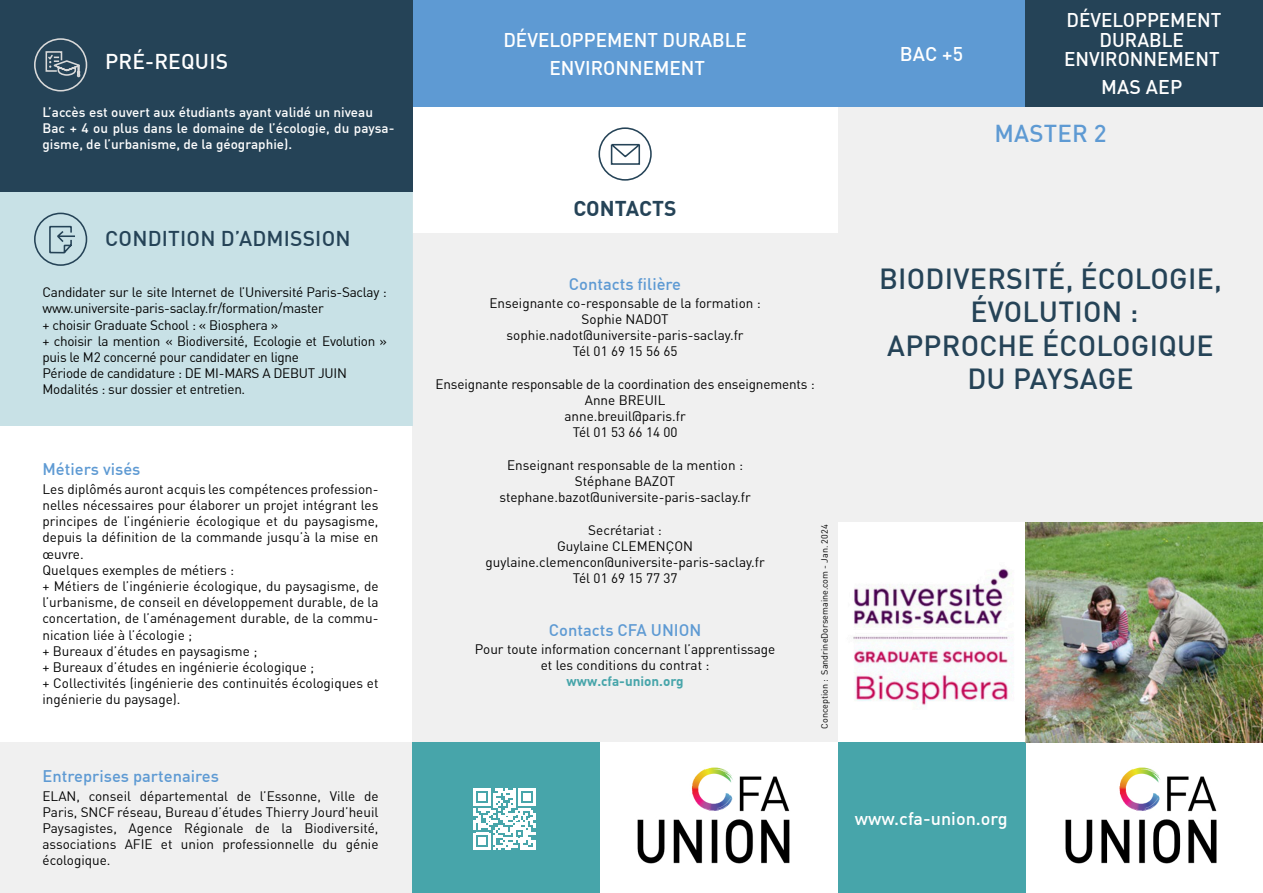
<style>
.page{position:relative;width:1263px;height:893px;background:#fff}
.page>*{position:absolute;margin:0;border:0;box-sizing:border-box;transform-origin:0 0}
.t1{font:500 28.5px/33.3px "DIN Pro";letter-spacing:.01em;color:#254357;text-align:center}
.t2{font:500 24px "DIN Pro";letter-spacing:.01em;color:#5e9ad3}
.t3{font:500 21px "DIN Pro";letter-spacing:.01em;color:#254357}
.t4{font:500 21px "DIN Pro";letter-spacing:.01em;color:#fff}
.t5{font:700 21px "DIN Pro";color:#254357}
.t6{font:500 19.5px/19.5px "DIN Pro";color:#fff;text-align:center}
.t7{font:500 18px "DIN Pro";color:#fff}
.t8{font:500 16.5px "DIN Pro";color:#5e9ad3}
.t9{font:13.5px/16.2px "DIN Pro";color:#000;text-align:center}
.t10{font:13.5px/16.2px "DIN Pro";letter-spacing:-.02em;color:#000}
.t11{font:500 13.5px/16.2px "DIN Pro";color:#fff}
.t12{font:700 13.5px "DIN Pro";color:#47a5aa}
.t13{font:9px "DIN Pro";color:#000}
</style>
<div class="page">
<div style="left:412px;top:234px;width:426px;height:508px;background:#f0f0f0"></div>
<div style="left:838px;top:107px;width:425px;height:415px;background:#f0f0f0"></div>
<div style="left:838px;top:742px;width:187px;height:151px;background:#47a5aa"></div>
<div style="left:0;top:742px;width:412px;height:151px;background:#f0f0f0"></div>
<div style="left:413px;top:742px;width:187px;height:151px;background:#47a5aa"></div>
<div style="left:598px;top:127px;width:54px;height:54px;border:2px solid #254357;border-radius:50%"></div>
<svg style="left:610px;top:143px;width:31px;height:16px"></svg>
<div style="left:611px;top:144px;width:29px;height:21px;border:2px solid #254357"></div>
<svg style="left:473px;top:788px;width:62px;height:62px"></svg>
<div style="left:1025px;top:0;width:238px;height:106px;background:#254357"></div>
<div style="left:412px;top:0;width:426px;height:106px;background:#5e9ad3"></div>
<img style="left:1025px;top:522px;width:238px;height:220px">
<div style="left:0;top:0;width:413px;height:425px;background:#c8e1e6"></div>
<div style="left:0;top:0;width:412px;height:191px;background:#254357"></div>
<svg style="left:34px;top:38px;width:54px;height:54px"></svg>
<div style="left:34px;top:213px;width:53px;height:53px;border:2px solid #254357;border-radius:50%"></div>
<svg style="left:48px;top:225px;width:29px;height:30px"></svg>
<div style="left:838px;top:0;width:187px;height:106px;background:#5e9ad3"></div>
<img style="left:853px;top:568px;width:160px;height:138px">
<img style="left:637px;top:767px;width:153px;height:97px">
<img style="left:1065px;top:767px;width:152px;height:97px">
<h3 class="t4" style="left:105px;top:53px;width:124px">PRÉ-REQUIS</h3>
<p class="t11" style="left:43px;top:105px;width:353px">L’accès est ouvert aux étudiants ayant validé un niveau<br>Bac + 4 ou plus dans le domaine de l’écologie, du paysa&shy;gisme, de l’urbanisme, de la géographie).</p>
<h3 class="t3" style="left:105px;top:230px;width:247px">CONDITION D’ADMISSION</h3>
<p class="t10" style="left:43px;top:285px;width:346px">Candidater sur le site Internet de l’Université Paris-Saclay : www.universite-paris-saclay.fr/formation/master<br>+ choisir Graduate School : « Biosphera »<br>+ choisir la mention « Biodiversité, Ecologie et Evolution » puis le M2 concerné pour candidater en ligne<br>Période de candidature : DE MI-MARS A DEBUT JUIN Modalités : sur dossier et entretien.</p>
<p class="t8" style="left:43px;top:463px;width:99px">Métiers visés</p>
<p class="t9" style="left:43px;top:482px;width:338px;text-align:left">Les diplômés auront acquis les compétences profession&shy;nelles nécessaires pour élaborer un projet intégrant les principes de l’ingénierie écologique et du paysagisme, depuis la définition de la commande jusqu’à la mise en œuvre.<br>Quelques exemples de métiers :<br>+ Métiers de l’ingénierie écologique, du paysagisme, de l’urbanisme, de conseil en développement durable, de la concertation, de l’aménagement durable, de la commu&shy;nication liée à l’écologie ;<br>+ Bureaux d’études en paysagisme ;<br>+ Bureaux d’études en ingénierie écologique ;<br>+ Collectivités (ingénierie des continuités écologiques et ingénierie du paysage).</p>
<p class="t8" style="left:43px;top:770px;width:178px">Entreprises partenaires</p>
<p class="t9" style="left:43px;top:789px;width:337px;text-align:justify">ELAN, conseil départemental de l’Essonne, Ville de Paris, SNCF réseau, Bureau d’études Thierry Jourd’heuil Paysagistes, Agence Régionale de la Biodiversité, associations AFIE et union professionnelle du génie écologique.</p>
<h3 class="t6" style="left:503px;top:27px;width:245px;line-height:28px">DÉVELOPPEMENT DURABLE<br>ENVIRONNEMENT</h3>
<h3 class="t5" style="left:573px;top:200px;width:105px">CONTACTS</h3>
<p class="t8" style="left:569px;top:277px;width:114px">Contacts filière</p>
<p class="t9" style="left:489px;top:296px;width:273px">Enseignante co-responsable de la formation :<br>Sophie NADOT sophie.nadot@universite-paris-saclay.fr<br>Tél 01 69 15 56 65</p>
<p class="t9" style="left:436px;top:377px;width:381px">Enseignante responsable de la coordination des enseignements :<br>Anne BREUIL<br>anne.breuil@paris.fr<br>Tél 01 53 66 14 00</p>
<p class="t9" style="left:499px;top:458px;width:253px">Enseignant responsable de la mention :<br>Stéphane BAZOT stephane.bazot@universite-paris-saclay.fr</p>
<p class="t9" style="left:485px;top:523px;width:281px">Secrétariat :<br>Guylaine CLEMENÇON guylaine.clemencon@universite-paris-saclay.fr<br>Tél 01 69 15 77 37</p>
<p class="t13" style="left:821px;top:729px;width:205px;rotate:-90deg">Conception : SandrineDorsemaine.com - Jan. 2024</p>
<p class="t8" style="left:549px;top:623px;width:154px">Contacts CFA UNION</p>
<p class="t9" style="left:475px;top:642px;width:302px">Pour toute information concernant l’apprentissage et les conditions du contrat :</p>
<p class="t12" style="left:567px;top:676px;width:119px">www.cfa-union.org</p>
<h3 class="t6" style="left:900px;top:46px;width:65px">BAC +5</h3>
<h3 class="t6" style="left:1064px;top:12px;width:159px">DÉVELOPPEMENT<br>DURABLE<br>ENVIRONNEMENT</h3>
<h3 class="t6" style="left:1101px;top:79px;width:83px">MAS AEP</h3>
<h2 class="t2" style="left:994px;top:123px;width:114px">MASTER 2</h2>
<h1 class="t1" style="left:879px;top:265px;width:344px">BIODIVERSITÉ, ÉCOLOGIE,<br>ÉVOLUTION :<br>APPROCHE ÉCOLOGIQUE<br>DU PAYSAGE</h1>
<h3 class="t7" style="left:855px;top:812px;width:154px">www.cfa-union.org</h3>
</div>
